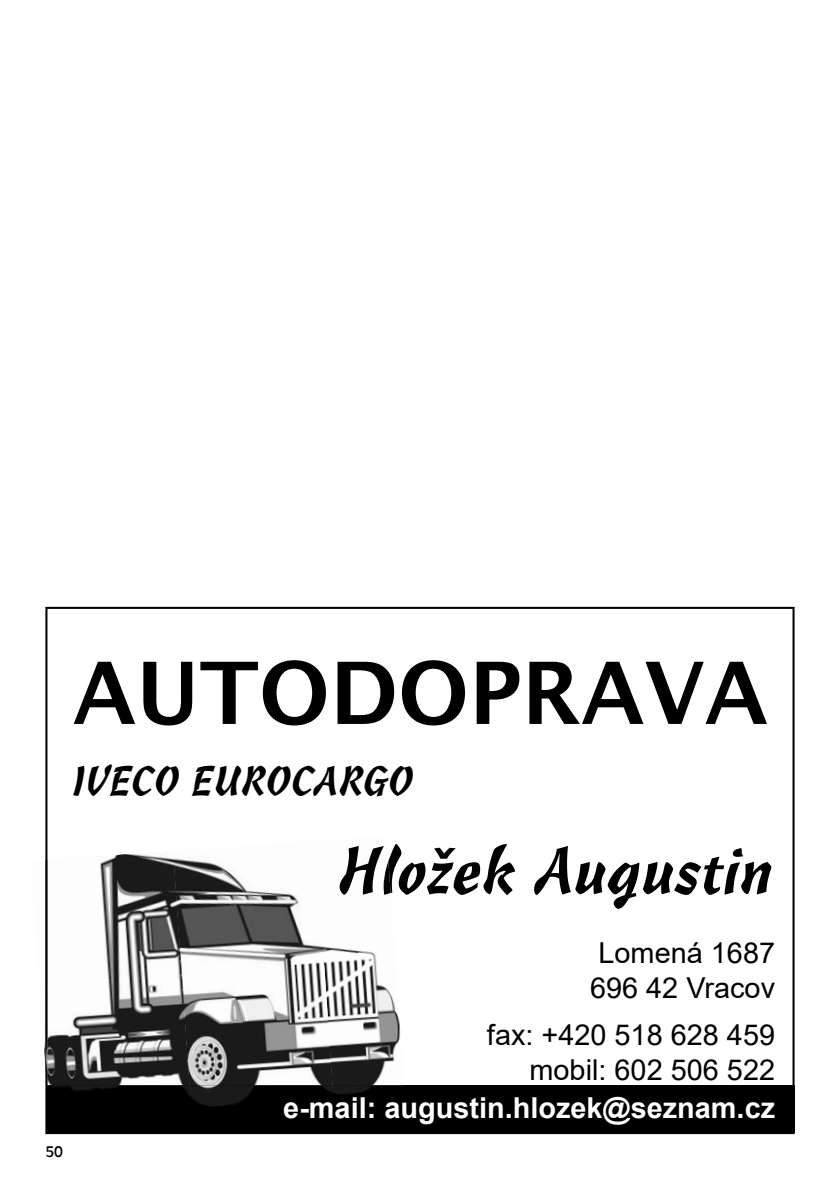
<style>
.page{position:relative;width:840px;height:1191px;background:#fff}
.page>*{position:absolute;margin:0;border:0;box-sizing:border-box;transform-origin:0 0}
.t1{font:600 86px "Lucida Sans";color:#000}
.t2{font:66px "Freehand 471 BT";color:#000}
.t3{font:41.2px "Freehand 471 BT";color:#000}
.t4{font:28.8px/34.6px "Arial";color:#000}
.t5{font:700 28.8px "Arial";color:#fff}
.t6{font:16px "Antique Olive TOT";color:#000}
</style>
<div class="page">
<svg style="left:45px;top:607px;width:749px;height:527px"></svg>
<img style="left:45px;top:850px;width:128px;height:125px">
<img style="left:173px;top:840px;width:142px;height:135px">
<img style="left:315px;top:835px;width:89px;height:250px">
<img style="left:44px;top:975px;width:137px;height:110px">
<img style="left:181px;top:965px;width:152px;height:120px">
<img style="left:47px;top:1085px;width:357px;height:33px">
<img style="left:339px;top:895px;width:52px;height:13px">
<img style="left:339px;top:844px;width:52px;height:51px">
<img style="left:284px;top:1097px;width:60px;height:4px">
<img style="left:45px;top:859px;width:2px;height:226px">
<svg style="left:46px;top:1085px;width:1px;height:15px"></svg>
<h1 class="t1" style="left:73px;top:641px;width:696px">AUTODOPRAVA</h1>
<h3 class="t3" style="left:72px;top:756px;width:343px">IVECO EUROCARGO</h3>
<p class="t6" style="left:45px;top:1144px;width:19px">50</p>
<h2 class="t2" style="left:338px;top:831px;width:438px">Hložek Augustin</h2>
<p class="t4" style="left:589px;top:936px;width:186px">Lomená 1687<br>696 42 Vracov</p>
<p class="t4" style="left:486px;top:1017px;width:289px;text-align:right">fax: +420 518 628 459 mobil: 602 506 522</p>
<p class="t5" style="left:283px;top:1092px;width:493px">e-mail: augustin.hlozek@seznam.cz</p>
</div>
